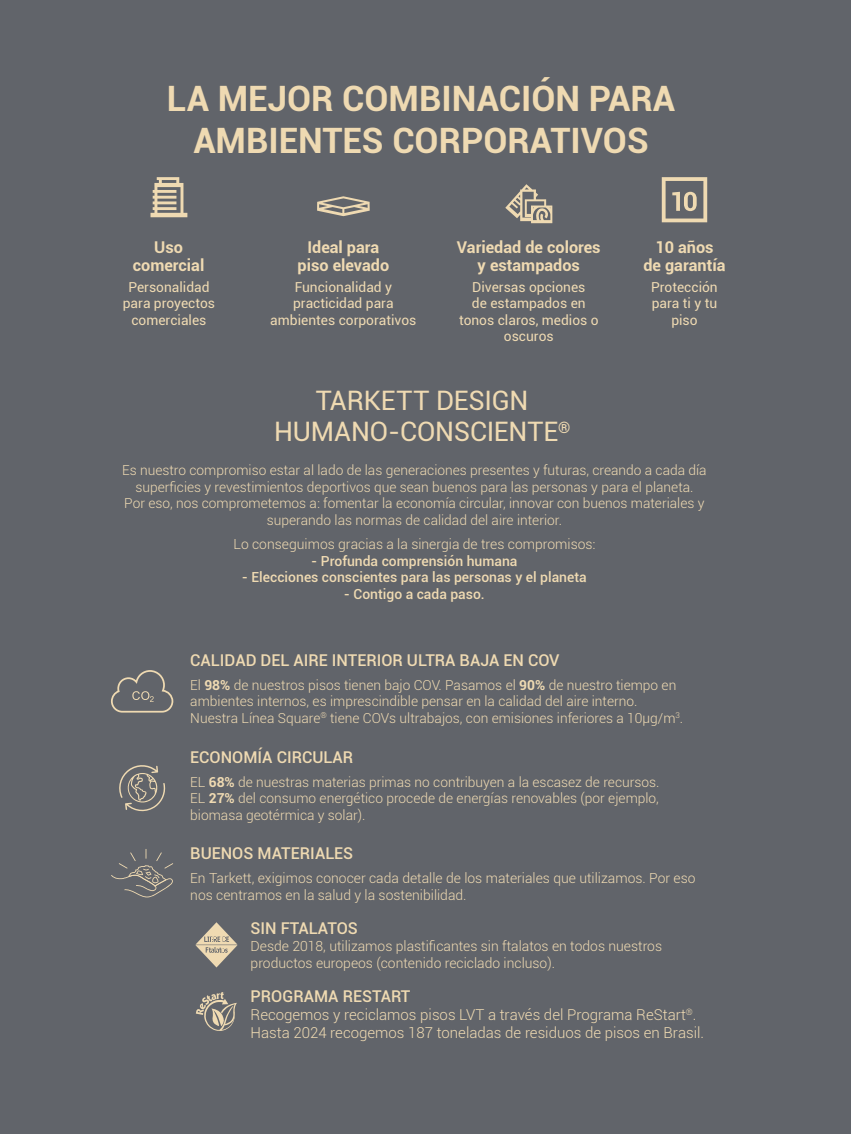
<style>
.page{position:relative;width:851px;height:1134px;background:#fff}
.page>*{position:absolute;margin:0;border:0;box-sizing:border-box;transform-origin:0 0}
.t1{font:700 35px/42px "Roboto";color:#efdab2;text-align:center}
.t2{font:26.88px/31.6px "Roboto";letter-spacing:-.005em;color:#efdab2;text-align:center}
.t3{font:500 16.25px "Roboto";color:#efdab2}
.t4{font:700 16.25px/17.5px "Roboto";color:#efdab2;text-align:center}
.t5{font:300 15px/18px "Roboto";color:#efdab2}
.t6{font:300 13.88px/16.6px "Roboto";color:#efdab2}
.t7{font:500 13.88px "Roboto";color:#efdab2}
.t8{font:300 13.75px/16.5px "Roboto";color:#efdab2;text-align:center}
.t9{font:13.75px/16.2px "Roboto";color:#efdab2;text-align:center}
.s1{font-weight:700}
</style>
<div class="page">
<div style="left:0;top:0;width:850px;height:1134px;background:#61646a"></div>
<svg style="left:196px;top:992px;width:41px;height:39px"></svg>
<svg style="left:111px;top:670px;width:63px;height:43px"></svg>
<svg style="left:119px;top:765px;width:47px;height:47px"></svg>
<svg style="left:111px;top:849px;width:62px;height:49px"></svg>
<svg style="left:195px;top:922px;width:42px;height:45px"></svg>
<svg style="left:150px;top:177px;width:37px;height:40px"></svg>
<svg style="left:505px;top:184px;width:47px;height:39px"></svg>
<svg style="left:317px;top:196px;width:52px;height:20px"></svg>
<svg style="left:661px;top:177px;width:46px;height:45px"></svg>
<h1 class="t1" style="left:167px;top:76px;width:509px">LA MEJOR COMBINACIÓN PARA<br>AMBIENTES CORPORATIVOS</h1>
<p class="t4" style="left:133px;top:238px;width:73px">Uso comercial</p>
<p class="t9" style="left:123px;top:279px;width:94px">Personalidad para proyectos comerciales</p>
<p class="t4" style="left:297px;top:238px;width:93px">Ideal para piso elevado</p>
<p class="t9" style="left:270px;top:279px;width:148px">Funcionalidad y practicidad para ambientes corporativos</p>
<p class="t4" style="left:457px;top:238px;width:145px">Variedad de colores y estampados</p>
<p class="t9" style="left:459px;top:279px;width:141px">Diversas opciones<br>de estampados en tonos claros, medios o oscuros</p>
<h2 class="t2" style="left:274px;top:383px;width:298px">TARKETT DESIGN<br>HUMANO-CONSCIENTE<sup>®</sup></h2>
<p class="t4" style="left:643px;top:238px;width:84px">10 años<br>de garantía</p>
<p class="t9" style="left:651px;top:279px;width:68px">Protección para ti y tu piso</p>
<p class="t8" style="left:122px;top:462px;width:586px">Es nuestro compromiso estar al lado de las generaciones presentes y futuras, creando a cada día superficies y revestimientos deportivos que sean buenos para las personas y para el planeta.<br>Por eso, nos comprometemos a: fomentar la economía circular, innovar con buenos materiales y superando las normas de calidad del aire interior.</p>
<p class="t6" style="left:233px;top:535px;width:363px">Lo conseguimos gracias a la sinergia de tres compromisos:</p>
<p class="t7" style="left:311px;top:551px;width:208px">- Profunda comprensión humana</p>
<p class="t7" style="left:242px;top:567px;width:346px">- Elecciones conscientes para las personas y el planeta</p>
<p class="t7" style="left:344px;top:584px;width:142px">- Contigo a cada paso.</p>
<p class="t3" style="left:190px;top:649px;width:371px">CALIDAD DEL AIRE INTERIOR ULTRA BAJA EN COV</p>
<p class="t8" style="left:190px;top:676px;width:494px;text-align:left">El <span class="s1">98%</span> de nuestros pisos tienen bajo COV. Pasamos el <span class="s1">90%</span> de nuestro tiempo en ambientes internos, es imprescindible pensar en la calidad del aire interno.<br>Nuestra Línea Square<sup>®</sup> tiene COVs ultrabajos, con emisiones inferiores a 10μg/m<sup>3</sup>.</p>
<p class="t3" style="left:190px;top:745px;width:164px">ECONOMÍA CIRCULAR</p>
<p class="t8" style="left:190px;top:773px;width:470px;text-align:justify">EL <span class="s1">68%</span> de nuestras materias primas no contribuyen a la escasez de recursos.<br>EL <span class="s1">27%</span> del consumo energético procede de energías renovables (por ejemplo, biomasa geotérmica y solar).</p>
<p class="t3" style="left:190px;top:842px;width:164px">BUENOS MATERIALES</p>
<p class="t6" style="left:190px;top:870px;width:506px">En Tarkett, exigimos conocer cada detalle de los materiales que utilizamos. Por eso nos centramos en la salud y la sostenibilidad.</p>
<p class="t3" style="left:250px;top:917px;width:109px">SIN FTALATOS</p>
<p class="t6" style="left:250px;top:937px;width:413px">Desde 2018, utilizamos plastificantes sin ftalatos en todos nuestros productos europeos (contenido reciclado incluso).</p>
<p class="t3" style="left:250px;top:984px;width:161px">PROGRAMA RESTART</p>
<p class="t5" style="left:250px;top:1005px;width:455px">Recogemos y reciclamos pisos LVT a través del Programa ReStart<sup>®</sup>.<br>Hasta 2024 recogemos 187 toneladas de residuos de pisos en Brasil.</p>
</div>
